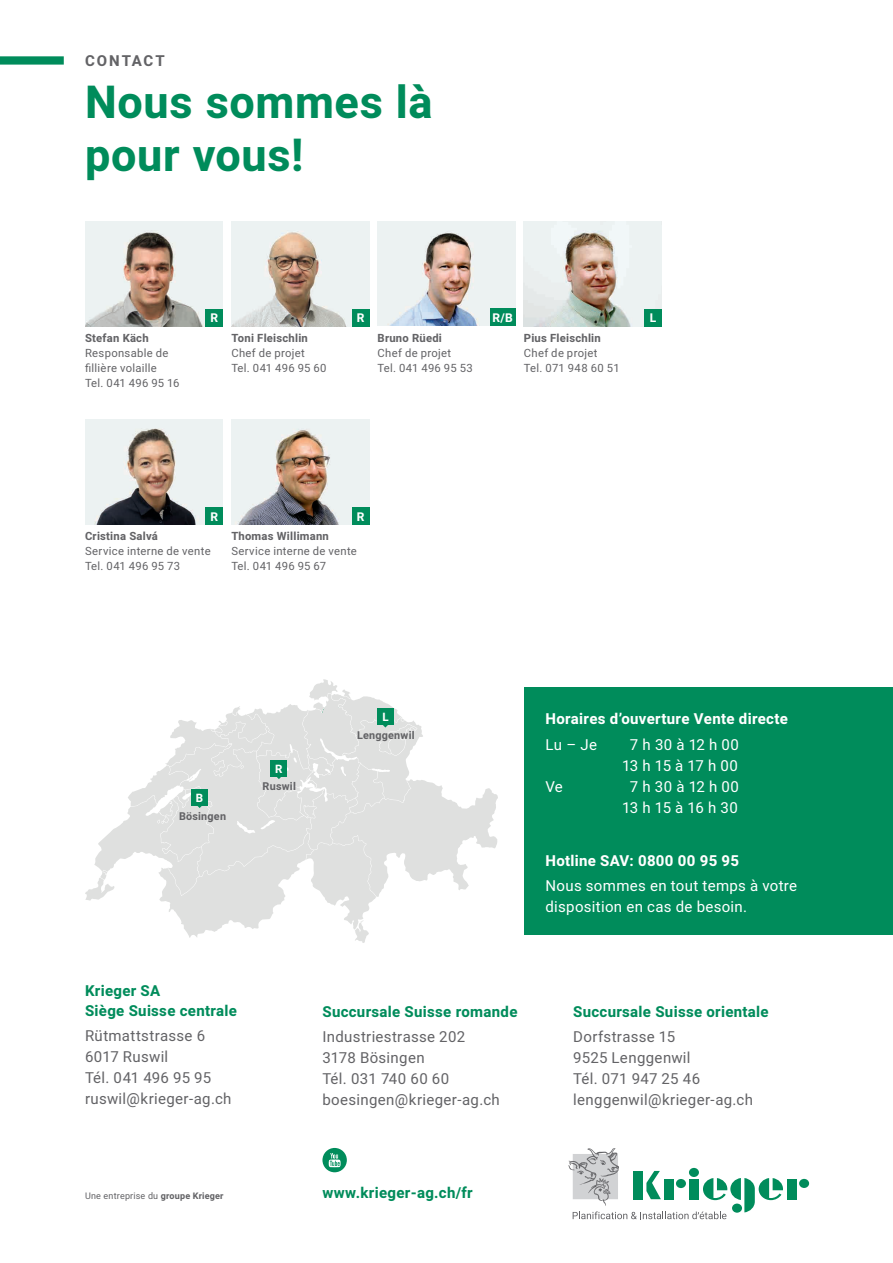
<style>
.page{position:relative;width:893px;height:1263px;background:#fff}
.page>*{position:absolute;margin:0;border:0;box-sizing:border-box;transform-origin:0 0}
.t1{font:700 45px/52.5px "Heebo";letter-spacing:.015em;color:#008c5b}
.t2{font:15px/21px "Heebo";letter-spacing:.02em;color:#636366}
.t3{font:700 15px/19.5px "Heebo";letter-spacing:.02em;color:#008c5b}
.t4{font:15px/21px "Heebo";letter-spacing:.02em;color:#fff;text-align:center}
.t5{font:700 15px "Heebo";letter-spacing:.02em;color:#fff}
.t6{font:15px/21px "Heebo";letter-spacing:.04em;color:#fff;text-align:center}
.t7{font:700 15px "Heebo";letter-spacing:.13em;color:#636366}
.t8{font:700 12px "Heebo";color:#fff}
.t9{font:700 11.55px "Heebo";color:#fff}
.t10{font:11.25px/15px "Heebo";letter-spacing:.025em;color:#636366}
.t11{font:700 11.25px "Heebo";letter-spacing:.02em;color:#636366}
.t12{font:700 10.8px "Heebo";letter-spacing:.02em;color:#636366}
.t13{font:9px "Heebo";letter-spacing:.02em;color:#636366}
.s1{font-weight:700}
</style>
<div class="page">
<div style="left:0;top:56px;width:64px;height:9px;background:#008c5b"></div>
<svg style="left:85px;top:679px;width:413px;height:264px"></svg>
<img style="left:378px;top:221px;width:137px;height:105px">
<img style="left:524px;top:221px;width:138px;height:105px">
<img style="left:85px;top:221px;width:138px;height:105px">
<div style="left:206px;top:309px;width:17px;height:17px;background:#008c5b"></div>
<div style="left:645px;top:309px;width:17px;height:17px;background:#008c5b"></div>
<img style="left:231px;top:221px;width:138px;height:105px">
<div style="left:352px;top:309px;width:17px;height:17px;background:#008c5b"></div>
<div style="left:490px;top:309px;width:25px;height:17px;background:#008c5b"></div>
<img style="left:85px;top:419px;width:138px;height:105px">
<div style="left:206px;top:507px;width:17px;height:17px;background:#008c5b"></div>
<img style="left:231px;top:419px;width:138px;height:105px">
<div style="left:352px;top:507px;width:17px;height:17px;background:#008c5b"></div>
<div style="left:524px;top:687px;width:369px;height:248px;background:#008c5b"></div>
<svg style="left:322px;top:1148px;width:25px;height:24px"></svg>
<div style="left:787px;top:1179px;width:10px;height:20px;background:#008c5b"></div>
<div style="left:799px;top:1179px;width:10px;height:9px;background:#008c5b;border-radius:50%"></div>
<svg style="left:568px;top:1148px;width:215px;height:71px"></svg>
<p class="t7" style="left:85px;top:50px;width:81px">CONTACT</p>
<h1 class="t1" style="left:85px;top:77px;width:349px">Nous sommes là pour vous!</h1>
<p class="t11" style="left:85px;top:330px;width:65px">Stefan Käch</p>
<p class="t10" style="left:85px;top:346px;width:96px">Responsable de fillière volaille<br>Tel. 041 496 95 16</p>
<p class="t8" style="left:210px;top:310px;width:9px">R</p>
<p class="t8" style="left:357px;top:310px;width:9px">R</p>
<p class="t8" style="left:492px;top:310px;width:22px">R/B</p>
<p class="t8" style="left:650px;top:310px;width:8px">L</p>
<p class="t11" style="left:231px;top:330px;width:78px">Toni Fleischlin</p>
<p class="t10" style="left:231px;top:346px;width:97px">Chef de projet<br>Tel. 041 496 95 60</p>
<p class="t11" style="left:378px;top:330px;width:66px">Bruno Rüedi</p>
<p class="t10" style="left:378px;top:345px;width:97px">Chef de projet<br>Tel. 041 496 95 53</p>
<p class="t11" style="left:524px;top:330px;width:78px">Pius Fleischlin</p>
<p class="t10" style="left:524px;top:346px;width:97px">Chef de projet<br>Tel. 071 948 60 51</p>
<p class="t8" style="left:210px;top:508px;width:9px">R</p>
<p class="t8" style="left:357px;top:508px;width:9px">R</p>
<p class="t11" style="left:85px;top:528px;width:74px">Cristina Salvá</p>
<p class="t10" style="left:85px;top:544px;width:127px">Service interne de vente<br>Tel. 041 496 95 73</p>
<p class="t11" style="left:231px;top:528px;width:99px">Thomas Willimann</p>
<p class="t10" style="left:231px;top:544px;width:127px">Service interne de vente<br>Tel. 041 496 95 67</p>
<p class="t9" style="left:196px;top:789px;width:9px">B</p>
<p class="t12" style="left:179px;top:809px;width:49px">Bösingen</p>
<p class="t9" style="left:275px;top:760px;width:9px">R</p>
<p class="t12" style="left:263px;top:779px;width:35px">Ruswil</p>
<p class="t9" style="left:382px;top:709px;width:8px">L</p>
<p class="t12" style="left:357px;top:727px;width:59px">Lenggenwil</p>
<p class="t3" style="left:85px;top:981px;width:153px">Krieger SA<br>Siège Suisse centrale</p>
<p class="t2" style="left:85px;top:1025px;width:148px">Rütmattstrasse 6<br>6017 Ruswil<br>Tél. 041 496 95 95 ruswil@krieger-ag.ch</p>
<p class="t3" style="left:322px;top:1002px;width:197px">Succursale Suisse romande</p>
<p class="t2" style="left:322px;top:1026px;width:179px">Industriestrasse 202<br>3178 Bösingen<br>Tél. 031 740 60 60 boesingen@krieger-ag.ch</p>
<p class="t5" style="left:545px;top:708px;width:244px">Horaires d’ouverture Vente directe</p>
<p class="t4" style="left:545px;top:734px;width:53px">Lu – Je</p>
<p class="t6" style="left:622px;top:734px;width:119px">7h30 à 12h00<br>13 h 15 à 17 h 00</p>
<p class="t4" style="left:545px;top:776px;width:19px">Ve</p>
<p class="t4" style="left:622px;top:776px;width:119px">7h30 à 12h00<br>13 h 15 à 16 h 30</p>
<p class="t5" style="left:545px;top:850px;width:195px">Hotline SAV: 0800 00 95 95</p>
<p class="t4" style="left:545px;top:875px;width:253px;text-align:left">Nous sommes en tout temps à votre disposition en cas de besoin.</p>
<p class="t3" style="left:573px;top:1002px;width:197px">Succursale Suisse orientale</p>
<p class="t2" style="left:573px;top:1026px;width:181px">Dorfstrasse 15<br>9525 Lenggenwil<br>Tél. 071 947 25 46 lenggenwil@krieger-ag.ch</p>
<p class="t13" style="left:85px;top:1190px;width:140px">Une entreprise du <span class="s1">groupe Krieger</span></p>
<p class="t3" style="left:322px;top:1183px;width:152px">www.krieger-ag.ch/fr</p>
</div>
